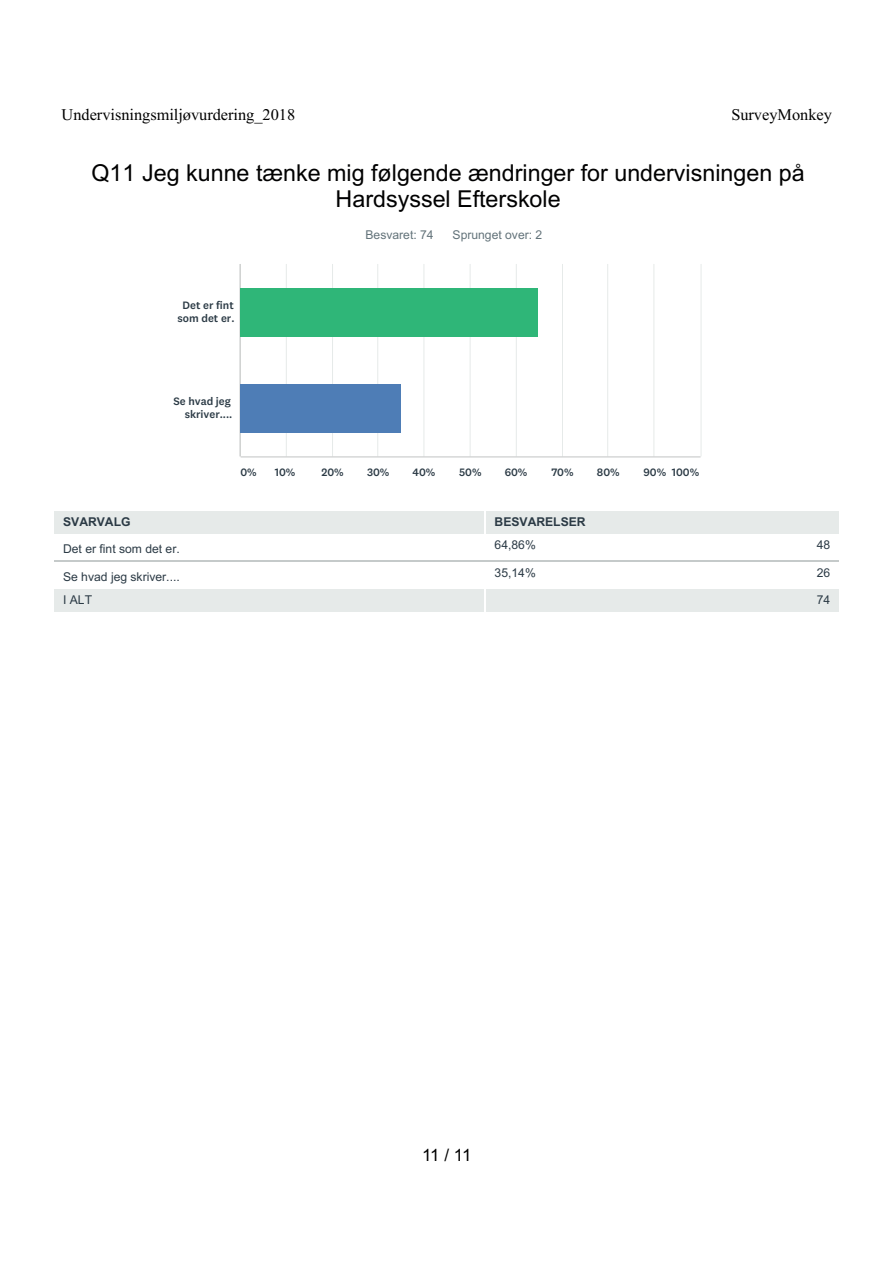
<style>
.page{position:relative;width:893px;height:1263px;background:#fff}
.page>*{position:absolute;margin:0;border:0;box-sizing:border-box;transform-origin:0 0}
.t1{font:23.25px/26.2px "Arial";color:#000001;text-align:center}
.t2{font:16.95px "Arial";color:#000001}
.t3{font:16.35px "Times New Roman";color:#000001}
.t4{font:12.15px "Arial";color:#2b3a45}
.t5{font:12.15px "Arial";color:#63737a}
.t6{font:700 12.15px "Arial";color:#2b3a45}
.t7{font:11.1px/13.2px "Copyright Klim Type Foundry Not Licensedfor Desktop Use";color:#2b3a45;text-align:center}
</style>
<div class="page">
<div style="left:54px;top:511px;width:430px;height:22px;background:#e6eae9"></div>
<div style="left:484px;top:511px;width:355px;height:22px;background:#e6eae9"></div>
<div style="left:54px;top:589px;width:430px;height:22px;background:#e6eae9"></div>
<div style="left:484px;top:589px;width:355px;height:22px;background:#e6eae9"></div>
<svg style="left:484px;top:511px;width:1px;height:100px"></svg>
<hr style="left:54px;top:561px;width:431px;height:1px;background:#c5caca">
<hr style="left:484px;top:561px;width:355px;height:1px;background:#c5caca">
<hr style="left:286px;top:264px;width:1px;height:192px;background:#e6eae9">
<hr style="left:332px;top:264px;width:1px;height:192px;background:#e6eae9">
<hr style="left:377px;top:264px;width:1px;height:192px;background:#e6eae9">
<hr style="left:423px;top:264px;width:1px;height:192px;background:#e6eae9">
<hr style="left:470px;top:264px;width:1px;height:192px;background:#e6eae9">
<hr style="left:516px;top:264px;width:1px;height:192px;background:#e6eae9">
<hr style="left:562px;top:264px;width:1px;height:192px;background:#e6eae9">
<hr style="left:607px;top:264px;width:1px;height:192px;background:#e6eae9">
<hr style="left:653px;top:264px;width:1px;height:192px;background:#e6eae9">
<hr style="left:701px;top:264px;width:1px;height:192px;background:#e6eae9">
<hr style="left:240px;top:264px;width:1px;height:192px;background:#c2c3c3">
<hr style="left:241px;top:456px;width:460px;height:1px;background:#c2c3c3">
<div style="left:241px;top:288px;width:297px;height:48px;background:#2fb678"></div>
<div style="left:241px;top:384px;width:160px;height:48px;background:#4e7db6"></div>
<p class="t3" style="left:62px;top:109px;width:235px">Undervisningsmiljøvurdering_2018</p>
<p class="t3" style="left:731px;top:109px;width:102px">SurveyMonkey</p>
<p class="t1" style="left:91px;top:162px;width:715px">Q11 Jeg kunne tænke mig følgende ændringer for undervisningen på<br>Hardsyssel Efterskole</p>
<p class="t5" style="left:365px;top:230px;width:70px">Besvaret: 74</p>
<p class="t5" style="left:453px;top:230px;width:91px">Sprunget over: 2</p>
<p class="t7" style="left:178px;top:299px;width:58px">Det er fint som det er.</p>
<p class="t7" style="left:174px;top:395px;width:60px;text-align:right">Se hvad jeg skriver....</p>
<p class="t7" style="left:240px;top:466px;width:18px">0%</p>
<p class="t7" style="left:275px;top:466px;width:22px">10%</p>
<p class="t7" style="left:321px;top:466px;width:24px">20%</p>
<p class="t7" style="left:367px;top:466px;width:24px">30%</p>
<p class="t7" style="left:413px;top:466px;width:24px">40%</p>
<p class="t7" style="left:459px;top:466px;width:24px">50%</p>
<p class="t7" style="left:505px;top:466px;width:24px">60%</p>
<p class="t7" style="left:551px;top:466px;width:24px">70%</p>
<p class="t7" style="left:597px;top:466px;width:24px">80%</p>
<p class="t7" style="left:643px;top:466px;width:57px">90% 100%</p>
<p class="t6" style="left:63px;top:515px;width:69px">SVARVALG</p>
<p class="t6" style="left:495px;top:515px;width:93px">BESVARELSER</p>
<p class="t4" style="left:63px;top:544px;width:118px">Det er fint som det er.</p>
<p class="t4" style="left:63px;top:572px;width:118px">Se hvad jeg skriver....</p>
<p class="t4" style="left:495px;top:540px;width:43px">64,86%</p>
<p class="t4" style="left:817px;top:540px;width:15px">48</p>
<p class="t4" style="left:495px;top:568px;width:43px">35,14%</p>
<p class="t4" style="left:817px;top:568px;width:15px">26</p>
<p class="t4" style="left:63px;top:595px;width:31px">I ALT</p>
<p class="t4" style="left:817px;top:595px;width:15px">74</p>
<p class="t2" style="left:422px;top:1148px;width:51px">11 / 11</p>
</div>
